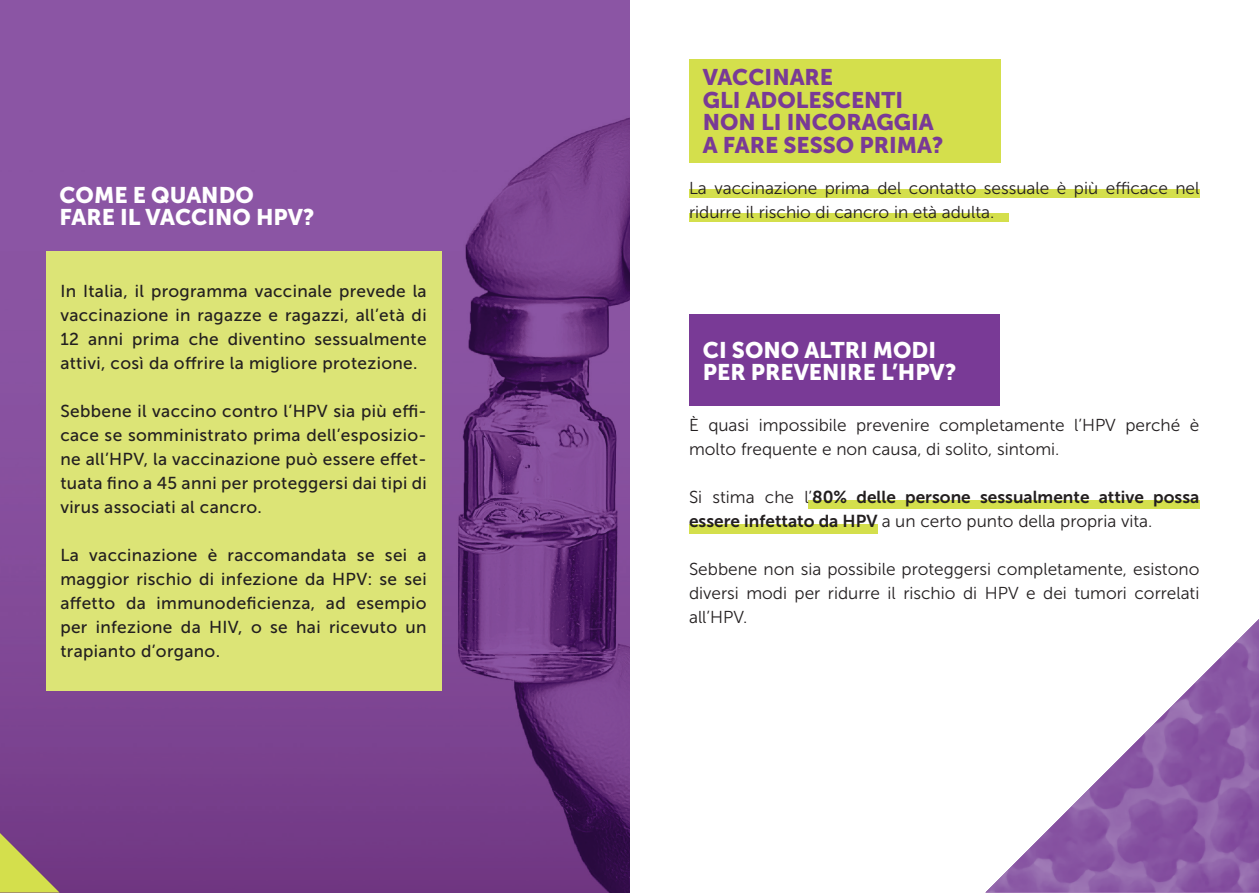
<style>
.page{position:relative;width:1259px;height:893px;background:#fff}
.page>*{position:absolute;margin:0;border:0;box-sizing:border-box;transform-origin:0 0}
.t1{font:22.5px "Museo Sans 900";color:#fff}
.t2{font:22.5px "Museo Sans 900";color:#793a96}
.t3{font:17.25px/24px "Museo Sans 500";letter-spacing:.02em;color:#231f20;text-align:justify}
.t4{font:17.25px/24px "Museo Sans 300";color:#231f20}
.t5{font:17.25px/24px "Museo Sans 700";color:#231f20}
.s1{font-family:"Museo Sans 300"}
</style>
<div class="page">
<img style="left:0;top:0;width:629px;height:893px">
<svg style="left:0;top:833px;width:60px;height:59px;background:#a28a69"></svg>
<div style="left:46px;top:251px;width:395px;height:439px;background:#dce476"></div>
<div style="left:689px;top:60px;width:312px;height:103px;background:#d4df4c"></div>
<div style="left:689px;top:189px;width:510px;height:9px;background:#d4df4c"></div>
<div style="left:689px;top:214px;width:319px;height:8px;background:#d4df4c"></div>
<div style="left:689px;top:315px;width:310px;height:91px;background:#793a96"></div>
<div style="left:808px;top:501px;width:391px;height:8px;background:#d4df4c"></div>
<div style="left:689px;top:524px;width:188px;height:10px;background:#d4df4c"></div>
<img style="left:986px;top:619px;width:273px;height:273px">
<p class="t1" style="left:60px;top:182px;width:196px">COME E QUANDO</p>
<p class="t1" style="left:60px;top:204px;width:256px">FARE IL VACCINO HPV?</p>
<p class="t3" style="left:60px;top:279px;width:368px">In Italia, il programma vaccinale prevede la vaccinazione in ragazze e ragazzi, all’età di 12 anni prima che diventino sessualmente attivi, così da offrire la migliore protezione.</p>
<p class="t3" style="left:60px;top:399px;width:368px">Sebbene il vaccino contro l’HPV sia più effi&shy;cace se somministrato prima dell’esposizio&shy;ne all’HPV, la vaccinazione può essere effet&shy;tuata fino a 45 anni per proteggersi dai tipi di virus associati al cancro.</p>
<p class="t3" style="left:60px;top:543px;width:368px">La vaccinazione è raccomandata se sei a maggior rischio di infezione da HPV: se sei affetto da immunodeficienza, ad esempio per infezione da HIV, o se hai ricevuto un trapianto d’organo.</p>
<p class="t2" style="left:703px;top:65px;width:132px">VACCINARE</p>
<p class="t2" style="left:703px;top:87px;width:202px">GLI ADOLESCENTI</p>
<p class="t2" style="left:703px;top:110px;width:232px">NON LI INCORAGGIA</p>
<p class="t2" style="left:703px;top:132px;width:242px">A FARE SESSO PRIMA?</p>
<p class="t4" style="left:689px;top:176px;width:512px">La vaccinazione prima del contatto sessuale è più efficace nel ridurre il rischio di cancro in età adulta.</p>
<p class="t1" style="left:703px;top:337px;width:235px">CI SONO ALTRI MODI</p>
<p class="t1" style="left:703px;top:360px;width:255px">PER PREVENIRE L’HPV?</p>
<p class="t4" style="left:689px;top:414px;width:512px">È quasi impossibile prevenire completamente l’HPV perché è molto frequente e non causa, di solito, sintomi.</p>
<p class="t5" style="left:689px;top:485px;width:512px"><span class="s1">Si stima che l’</span>80% delle persone sessualmente attive possa essere infettato da HPV <span class="s1">a un certo punto della propria vita.</span></p>
<p class="t4" style="left:689px;top:558px;width:512px;text-align:justify">Sebbene non sia possibile proteggersi completamente, esistono diversi modi per ridurre il rischio di HPV e dei tumori correlati all’HPV.</p>
</div>
